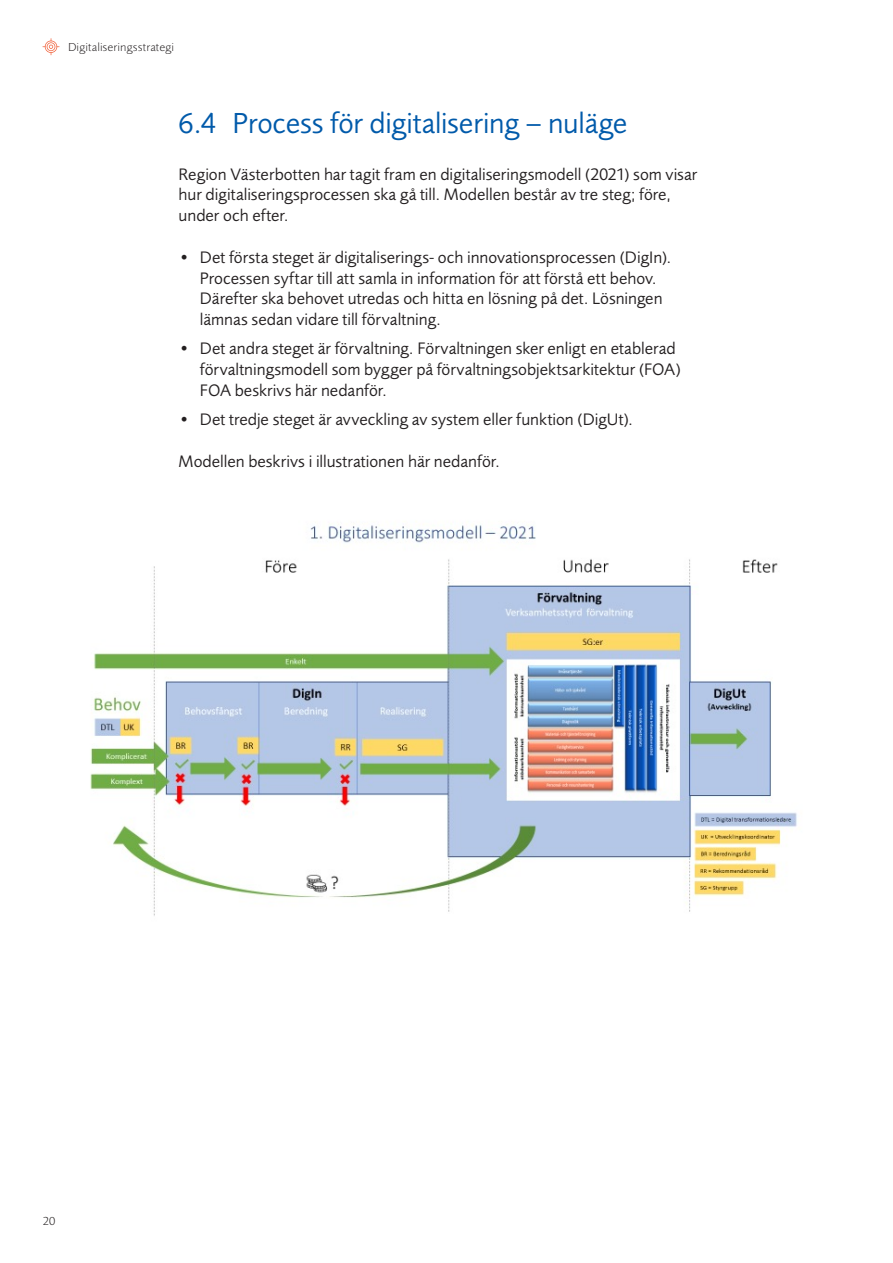
<style>
.page{position:relative;width:893px;height:1263px;background:#fff}
.page>*{position:absolute;margin:0;border:0;box-sizing:border-box;transform-origin:0 0}
.Rubrik_2{font:30px "Fdtrjp Foundry Sans";letter-spacing:-.005em;color:#015aaa}
.Bröd{font:17.25px/20.7px "Fdtrjp Foundry Sans";color:#231f20}
.t1{font:300 12px "Rcgcqc Foundry Sans";letter-spacing:.01em;color:#231f20}
.t2{font:300 12px "Kwmfbs Foundry Sans";color:#231f20}
</style>
<div class="page">
<svg style="left:43px;top:38px;width:17px;height:17px"></svg>
<img style="left:90px;top:524px;width:707px;height:392px">
<p class="t1" style="left:68px;top:40px;width:108px">Digitaliseringsstrategi</p>
<h2 class="Rubrik_2" style="left:179px;top:106px;width:450px">6.4 Process för digitalisering – nuläge</h2>
<p class="Bröd" style="left:179px;top:163px;width:520px">Region Västerbotten har tagit fram en digitaliseringsmodell (2021) som visar hur digitaliseringsprocessen ska gå till. Modellen består av tre steg; före, under och efter.</p>
<p class="Bröd" style="left:200px;top:247px;width:473px;text-indent:-21px">• Det första steget är digitaliserings- och innovationsprocessen (DigIn).<br>Processen syftar till att samla in information för att förstå ett behov.<br>Därefter ska behovet utredas och hitta en lösning på det. Lösningen lämnas sedan vidare till förvaltning.</p>
<p class="Bröd" style="left:200px;top:338px;width:482px;text-indent:-21px">• Det andra steget är förvaltning. Förvaltningen sker enligt en etablerad förvaltningsmodell som bygger på förvaltningsobjektsarkitektur (FOA)<br>FOA beskrivs här nedanför.</p>
<p class="Bröd" style="left:179px;top:409px;width:456px">• Det tredje steget är avveckling av system eller funktion (DigUt).</p>
<p class="Bröd" style="left:179px;top:451px;width:323px">Modellen beskrivs i illustrationen här nedanför.</p>
<p class="t2" style="left:43px;top:1213px;width:14px">20</p>
</div>
